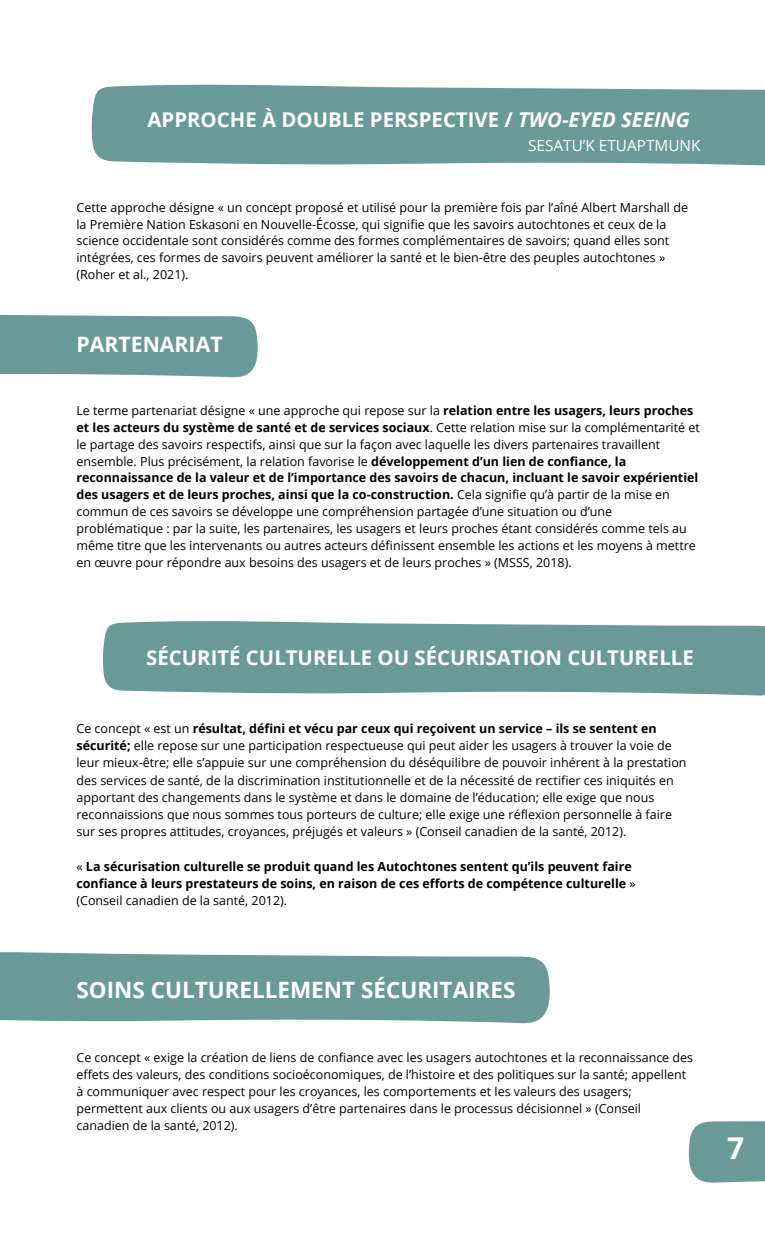
<style>
.page{position:relative;width:765px;height:1260px;background:#fff}
.page>*{position:absolute;margin:0;border:0;box-sizing:border-box;transform-origin:0 0}
.t1{font:700 30px "Open Sans";color:#fff}
.t2{font:700 22.5px "Open Sans";color:#fff}
.t3{font:700 21.25px "Open Sans";color:#fff}
.t4{font:700 20.38px "Open Sans";color:#fff}
.t5{font:15.38px "Open Sans";color:#fff}
.t6{font:12.5px/16.9px "Open Sans";color:#000}
.t7{font:700 12.5px/17.2px "Open Sans";color:#000}
.s1{font-style:italic}
.s2{font-weight:700}
.s3{font-family:"Noto Sans";font-weight:700}
.s4{font-weight:400}
</style>
<div class="page">
<svg style="left:91px;top:84px;width:674px;height:82px;background:#74a19e"></svg>
<div style="left:0;top:315px;width:258px;height:62px;background:#699a97"></div>
<svg style="left:102px;top:621px;width:663px;height:75px;background:#75a29f"></svg>
<svg style="left:0;top:952px;width:550px;height:71px;background:#75a29f"></svg>
<svg style="left:689px;top:1121px;width:76px;height:62px;background:#72a09d"></svg>
<p class="t4" style="left:148px;top:106px;width:544px">APPROCHE À DOUBLE PERSPECTIVE / <span class="s1">TWO-EYED SEEING</span></p>
<h2 class="t5" style="left:528px;top:134px;width:174px">SESATU’K ETUAPTMUNK</h2>
<h2 class="t6" style="left:76px;top:198px;width:613px">Cette approche désigne « un concept proposé et utilisé pour la première fois par l’aîné Albert Marshall de la Première Nation Eskasoni en Nouvelle-Écosse, qui signifie que les savoirs autochtones et ceux de la science occidentale sont considérés comme des formes complémentaires de savoirs; quand elles sont</h2>
<p class="t6" style="left:76px;top:249px;width:590px">intégrées, ces formes de savoirs peuvent améliorer la santé et le bien-être des peuples autochtones » (Roher et al., 2021).</p>
<h1 class="t3" style="left:76px;top:329px;width:148px">PARTENARIAT</h1>
<p class="t6" style="left:76px;top:402px;width:625px">Le terme partenariat désigne « une approche qui repose sur la <span class="s2">relation entre les usagers, leurs proches et les acteurs du système de santé et de services sociaux</span>. Cette relation mise sur la complémentarité et le partage des savoirs respectifs, ainsi que sur la façon avec laquelle les divers partenaires travaillent ensemble. Plus précisément, la relation favorise le <span class="s2">développement d’un lien de confiance, la reconnaissance de la valeur et de l’importance des savoirs de chacun, incluant le savoir expérientiel des usagers et de leurs proches, ainsi que la co</span><span class="s3">‐</span><span class="s2">construction.</span> Cela signifie qu’à partir de la mise en commun de ces savoirs se développe une compréhension partagée d’une situation ou d’une problématique : par la suite, les partenaires, les usagers et leurs proches étant considérés comme tels au même titre que les intervenants ou autres acteurs définissent ensemble les actions et les moyens à mettre en œuvre pour répondre aux besoins des usagers et de leurs proches » (MSSS, 2018).</p>
<p class="t4" style="left:146px;top:644px;width:549px">SÉCURITÉ CULTURELLE OU SÉCURISATION CULTURELLE</p>
<h1 class="t6" style="left:76px;top:720px;width:612px;line-height:17.2px">Ce concept « est un <span class="s2">résultat, défini et vécu par ceux qui reçoivent un service – ils se sentent en sécurité;</span> elle repose sur une participation respectueuse qui peut aider les usagers à trouver la voie de leur mieux-être; elle s’appuie sur une compréhension du déséquilibre de pouvoir inhérent à la prestation des services de santé, de la discrimination institutionnelle et de la nécessité de rectifier ces iniquités en apportant des changements dans le système et dans le domaine de l’éducation; elle exige que nous reconnaissions que nous sommes tous porteurs de culture; elle exige une réflexion personnelle à faire sur ses propres attitudes, croyances, préjugés et valeurs » (Conseil canadien de la santé, 2012).</h1>
<p class="t7" style="left:76px;top:857px;width:561px"><span class="s4">«</span> La sécurisation culturelle se produit quand les Autochtones sentent qu’ils peuvent faire confiance à leurs prestateurs de soins, en raison de ces efforts de compétence culturelle <span class="s4">»</span></p>
<p class="t6" style="left:76px;top:892px;width:212px">(Conseil canadien de la santé, 2012).</p>
<p class="t2" style="left:76px;top:974px;width:440px">SOINS CULTURELLEMENT SÉCURITAIRES</p>
<p class="t6" style="left:76px;top:1049px;width:618px">Ce concept « exige la création de liens de confiance avec les usagers autochtones et la reconnaissance des effets des valeurs, des conditions socioéconomiques, de l’histoire et des politiques sur la santé; appellent à communiquer avec respect pour les croyances, les comportements et les valeurs des usagers; permettent aux clients ou aux usagers d’être partenaires dans le processus décisionnel » (Conseil canadien de la santé, 2012).</p>
<p class="t1" style="left:727px;top:1127px;width:19px">7</p>
</div>
